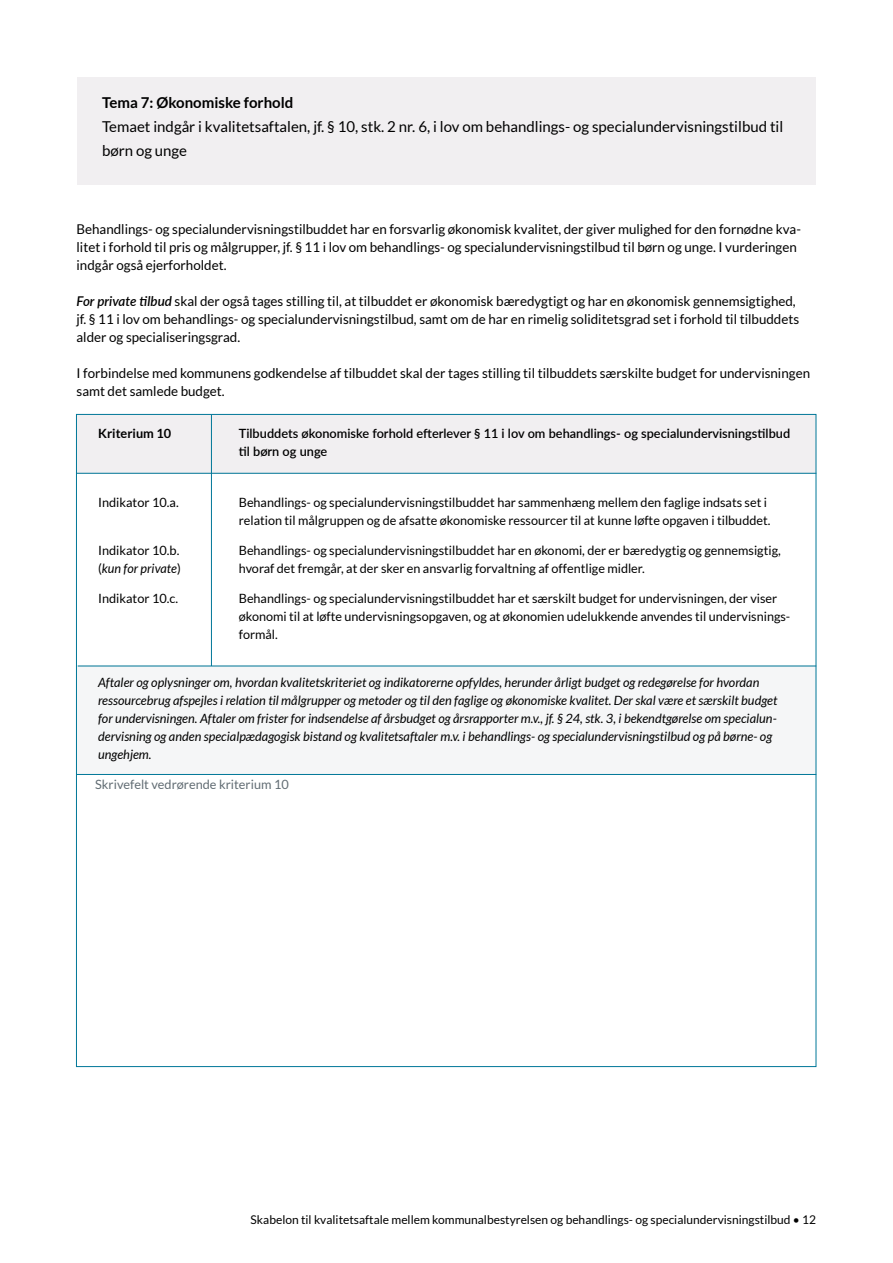
<style>
.page{position:relative;width:893px;height:1263px;background:#fff}
.page>*{position:absolute;margin:0;border:0;box-sizing:border-box;transform-origin:0 0}
.Manchet_efter_H3{font:15px/24px "Lato";color:#000}
.t1{font:700 15px "Lato";color:#000}
.Brød{font:13.5px/18px "Lato";color:#000}
.Indikator{font:12.75px/18px "Lato";color:#000}
.Indikator-2{font:italic 12.75px/18px "Lato";color:#000}
.Kriterium{font:600 12.75px/18px "Lato";color:#000}
.Skrivefelt{font:12.75px "Lato";color:#616c73}
.Kriterium-2{font:700 12.75px "Lato";color:#000}
.t2{font:12px "Lato";color:#000}
.s1{font-weight:600;font-style:italic}
.s2{font-style:normal}
</style>
<div class="page">
<div style="left:77px;top:77px;width:739px;height:107px;background:#f1eff1"></div>
<div style="left:76px;top:666px;width:740px;height:108px;background:#f5f6f7"></div>
<div style="left:76px;top:414px;width:740px;height:60px;background:#f1eff1"></div>
<hr style="left:78px;top:666px;width:738px;height:1px;background:#007798">
<hr style="left:76px;top:774px;width:740px;height:1px;background:#007798">
<hr style="left:76px;top:473px;width:740px;height:1px;background:#007798">
<hr style="left:211px;top:415px;width:1px;height:251px;background:#007798">
<h3 class="t1" style="left:102px;top:94px;width:193px">Tema 7: Økonomiske forhold</h3>
<p class="Manchet_efter_H3" style="left:102px;top:114px;width:683px">Temaet indgår i kvalitetsaftalen, jf. § 10, stk. 2 nr. 6, i lov om behandlings- og specialundervisningstilbud til børn og unge</p>
<p class="Brød" style="left:77px;top:220px;width:726px">Behandlings- og specialundervisningstilbuddet har en forsvarlig økonomisk kvalitet, der giver mulighed for den fornødne kva&shy;litet i forhold til pris og målgrupper, jf. § 11 i lov om behandlings- og specialundervisningstilbud til børn og unge. I vurderingen indgår også ejerforholdet.</p>
<p class="Brød" style="left:77px;top:292px;width:724px"><span class="s1">For private tilbud</span> skal der også tages stilling til, at tilbuddet er økonomisk bæredygtigt og har en økonomisk gennemsigtighed, jf. § 11 i lov om behandlings- og specialundervisningstilbud, samt om de har en rimelig soliditetsgrad set i forhold til tilbuddets alder og specialiseringsgrad.</p>
<p class="Brød" style="left:77px;top:364px;width:735px">I forbindelse med kommunens godkendelse af tilbuddet skal der tages stilling til tilbuddets særskilte budget for undervisningen samt det samlede budget.</p>
<p class="Kriterium-2" style="left:98px;top:426px;width:75px">Kriterium 10</p>
<p class="Kriterium" style="left:239px;top:423px;width:553px">Tilbuddets økonomiske forhold efterlever § 11 i lov om behandlings- og specialundervisningstilbud til børn og unge</p>
<p class="Indikator" style="left:98px;top:493px;width:82px">Indikator 10.a.</p>
<p class="Indikator" style="left:239px;top:493px;width:533px">Behandlings- og specialundervisningstilbuddet har sammenhæng mellem den faglige indsats set i relation til målgruppen og de afsatte økonomiske ressourcer til at kunne løfte opgaven i tilbuddet.</p>
<p class="Indikator" style="left:98px;top:541px;width:83px">Indikator 10.b.</p>
<p class="Indikator" style="left:239px;top:541px;width:543px">Behandlings- og specialundervisningstilbuddet har en økonomi, der er bæredygtig og gennemsigtig,</p>
<p class="Indikator-2" style="left:98px;top:559px;width:84px"><span class="s2">(</span>kun for private<span class="s2">)</span></p>
<p class="Indikator" style="left:239px;top:559px;width:407px">hvoraf det fremgår, at der sker en ansvarlig forvaltning af offentlige midler.</p>
<p class="Indikator" style="left:98px;top:589px;width:82px">Indikator 10.c.</p>
<p class="Indikator" style="left:239px;top:589px;width:553px">Behandlings- og specialundervisningstilbuddet har et særskilt budget for undervisningen, der viser økonomi til at løfte undervisningsopgaven, og at økonomien udelukkende anvendes til undervisnings&shy;formål.</p>
<p class="Indikator-2" style="left:98px;top:673px;width:681px">Aftaler og oplysninger om, hvordan kvalitetskriteriet og indikatorerne opfyldes, herunder årligt budget og redegørelse for hvordan ressourcebrug afspejles i relation til målgrupper og metoder og til den faglige og økonomiske kvalitet. Der skal være et særskilt budget for undervisningen. Aftaler om frister for indsendelse af årsbudget og årsrapporter m.v., jf. § 24, stk. 3, i bekendtgørelse om specialun&shy;dervisning og anden specialpædagogisk bistand og kvalitetsaftaler m.v. i behandlings- og specialundervisningstilbud og på børne- og ungehjem.</p>
<p class="Skrivefelt" style="left:95px;top:777px;width:195px">Skrivefelt vedrørende kriterium 10</p>
<p class="t2" style="left:251px;top:1213px;width:567px">Skabelon til kvalitetsaftale mellem kommunalbestyrelsen og behandlings- og specialundervisningstilbud • 12</p>
</div>
